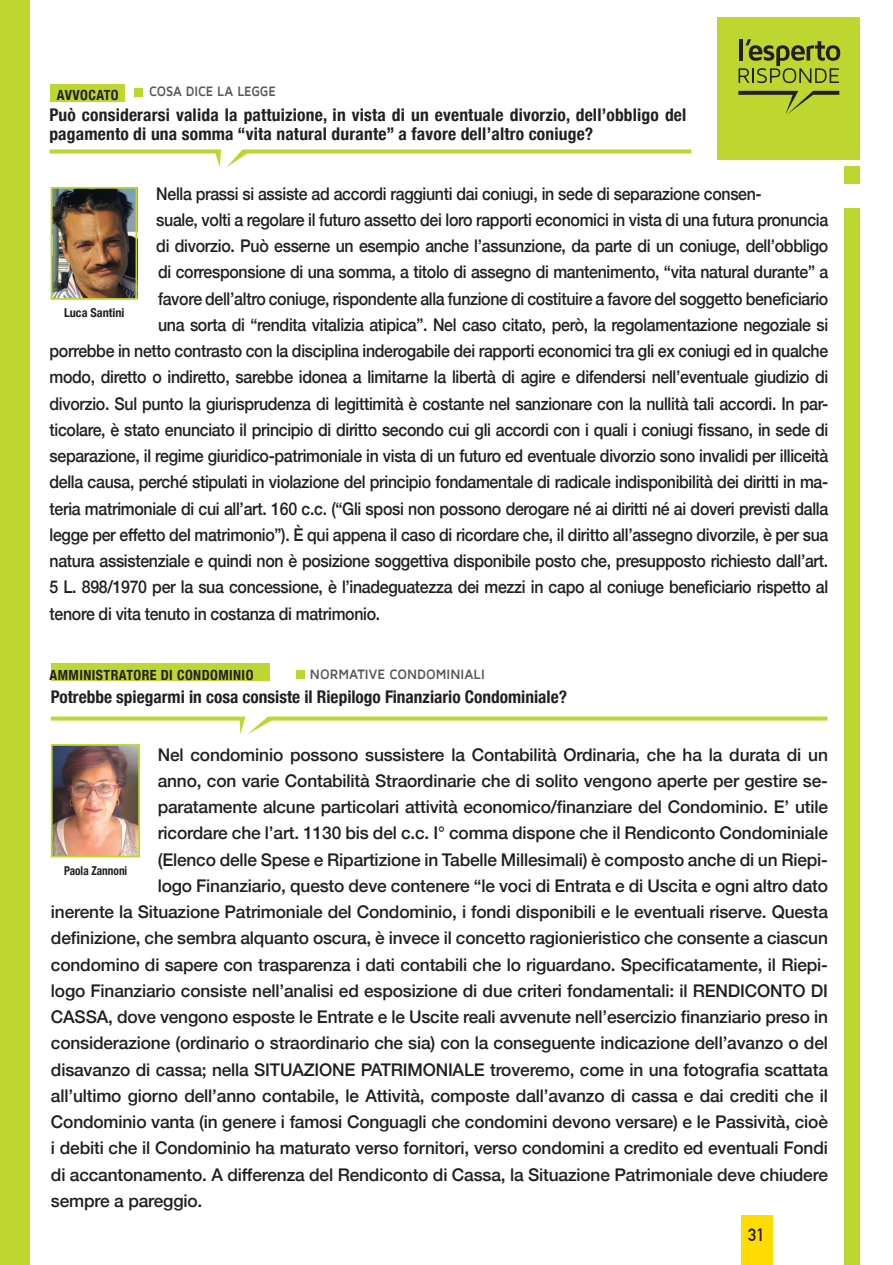
<style>
.page{position:relative;width:893px;height:1265px;background:#fff}
.page>*{position:absolute;margin:0;border:0;box-sizing:border-box;transform-origin:0 0}
.t1{font:500 17.5px "Helvetica Neue";letter-spacing:-.02em;color:#231f20;scale:.91 1}
.t2{font:500 17.5px "Helvetica Neue";letter-spacing:-.02em;color:#231f20}
.t3{font:700 condensed 17.5px/19.2px "Helvetica Neue";letter-spacing:.01em;color:#231f20}
.t4{font:700 17.5px "DIN Alternate";color:#231f20}
.t5{font:700 condensed 14px "Helvetica Neue";letter-spacing:.03em;color:#231f20}
.t6{font:700 14px "Maven Pro";letter-spacing:-.005em;color:#57585a;scale:.93 1}
.t7{font:700 14px "Maven Pro";letter-spacing:-.005em;color:#57585a;scale:.9 1}
.t8{font:700 condensed 12.25px "Helvetica Neue";color:#231f20;scale:.92 1}
.t9{font:700 condensed 12.25px "Helvetica Neue";color:#231f20}
</style>
<div class="page">
<div style="left:134px;top:88px;width:9px;height:9px;background:#bed630"></div>
<svg style="left:50px;top:149px;width:641px;height:18px"></svg>
<div style="left:717px;top:17px;width:142px;height:143px;background:#bed630"></div>
<svg style="left:738px;top:39px;width:102px;height:44px"></svg>
<svg style="left:738px;top:91px;width:101px;height:23px"></svg>
<div style="left:844px;top:167px;width:15px;height:17px;background:#bed630"></div>
<div style="left:50px;top:84px;width:74px;height:17px;background:#bed630"></div>
<div style="left:0;top:0;width:30px;height:1265px;background:#bed630"></div>
<div style="left:844px;top:208px;width:15px;height:1057px;background:#bed630"></div>
<img style="left:54px;top:190px;width:80px;height:107px">
<div style="left:51px;top:187px;width:86px;height:113px;border:2px solid #bed630"></div>
<div style="left:741px;top:1215px;width:31px;height:50px;background:#ffdc01"></div>
<div style="left:296px;top:670px;width:9px;height:9px;background:#bed630"></div>
<svg style="left:51px;top:717px;width:776px;height:17px"></svg>
<div style="left:51px;top:663px;width:219px;height:17px;background:#bed630"></div>
<img style="left:54px;top:747px;width:83px;height:107px">
<div style="left:51px;top:744px;width:89px;height:113px;border:2px solid #bed630"></div>
<p class="t5" style="left:57px;top:84px;width:63px">AVVOCATO</p>
<p class="t7" style="left:149px;top:84px;width:142px">COSA DICE LA LEGGE</p>
<p class="t3" style="left:49px;top:104px;width:639px">Può considerarsi valida la pattuizione, in vista di un eventuale divorzio, dell’obbligo del pagamento di una somma “vita natural durante” a favore dell’altro coniuge?</p>
<p class="t1" style="left:156px;top:179px;width:667px">Nella prassi si assiste ad accordi raggiunti dai coniugi, in sede di separazione consen-</p>
<p class="t1" style="left:156px;top:206px;width:740px">suale, volti a regolare il futuro assetto dei loro rapporti economici in vista di una futura pronuncia</p>
<p class="t1" style="left:156px;top:232px;width:740px">di divorzio. Può esserne un esempio anche l’assunzione, da parte di un coniuge, dell’obbligo</p>
<p class="t1" style="left:158px;top:258px;width:738px">di corresponsione di una somma, a titolo di assegno di mantenimento, “vita natural durante” a</p>
<p class="t1" style="left:158px;top:284px;width:738px">favore dell’altro coniuge, rispondente alla funzione di costituire a favore del soggetto beneficiario</p>
<p class="t1" style="left:158px;top:311px;width:738px">una sorta di “rendita vitalizia atipica”. Nel caso citato, però, la regolamentazione negoziale si</p>
<p class="t1" style="left:50px;top:337px;width:857px">porrebbe in netto contrasto con la disciplina inderogabile dei rapporti economici tra gli ex coniugi ed in qualche</p>
<p class="t1" style="left:50px;top:363px;width:857px">modo, diretto o indiretto, sarebbe idonea a limitarne la libertà di agire e difendersi nell’eventuale giudizio di</p>
<p class="t1" style="left:50px;top:389px;width:857px">divorzio. Sul punto la giurisprudenza di legittimità è costante nel sanzionare con la nullità tali accordi. In par-</p>
<p class="t1" style="left:50px;top:416px;width:857px">ticolare, è stato enunciato il principio di diritto secondo cui gli accordi con i quali i coniugi fissano, in sede di</p>
<p class="t1" style="left:50px;top:442px;width:857px">separazione, il regime giuridico-patrimoniale in vista di un futuro ed eventuale divorzio sono invalidi per illiceità</p>
<p class="t1" style="left:50px;top:468px;width:857px">della causa, perché stipulati in violazione del principio fondamentale di radicale indisponibilità dei diritti in ma-</p>
<p class="t1" style="left:50px;top:494px;width:857px">teria matrimoniale di cui all’art. 160 c.c. (“Gli sposi non possono derogare né ai diritti né ai doveri previsti dalla</p>
<p class="t1" style="left:50px;top:521px;width:857px">legge per effetto del matrimonio”). È qui appena il caso di ricordare che, il diritto all’assegno divorzile, è per sua</p>
<p class="t1" style="left:50px;top:547px;width:857px">natura assistenziale e quindi non è posizione soggettiva disponibile posto che, presupposto richiesto dall’art.</p>
<p class="t1" style="left:50px;top:573px;width:857px">5 L. 898/1970 per la sua concessione, è l’inadeguatezza dei mezzi in capo al coniuge beneficiario rispetto al</p>
<p class="t1" style="left:50px;top:599px;width:365px">tenore di vita tenuto in costanza di matrimonio.</p>
<p class="t9" style="left:64px;top:303px;width:62px">Luca Santini</p>
<p class="t5" style="left:50px;top:663px;width:205px">AMMINISTRATORE DI CONDOMINIO</p>
<p class="t6" style="left:310px;top:667px;width:190px">NORMATIVE CONDOMINIALI</p>
<p class="t3" style="left:51px;top:686px;width:518px">Potrebbe spiegarmi in cosa consiste il Riepilogo Finanziario Condominiale?</p>
<p class="t2" style="left:158px;top:740px;width:672px">Nel condominio possono sussistere la Contabilità Ordinaria, che ha la durata di un</p>
<p class="t2" style="left:158px;top:766px;width:672px">anno, con varie Contabilità Straordinarie che di solito vengono aperte per gestire se-</p>
<p class="t2" style="left:158px;top:793px;width:672px">paratamente alcune particolari attività economico/finanziare del Condominio. E’ utile</p>
<p class="t2" style="left:158px;top:819px;width:672px">ricordare che l’art. 1130 bis del c.c. I° comma dispone che il Rendiconto Condominiale</p>
<p class="t2" style="left:158px;top:845px;width:672px">(Elenco delle Spese e Ripartizione in Tabelle Millesimali) è composto anche di un Riepi-</p>
<p class="t2" style="left:158px;top:871px;width:672px">logo Finanziario, questo deve contenere “le voci di Entrata e di Uscita e ogni altro dato</p>
<p class="t2" style="left:51px;top:898px;width:779px">inerente la Situazione Patrimoniale del Condominio, i fondi disponibili e le eventuali riserve. Questa</p>
<p class="t2" style="left:51px;top:924px;width:779px">definizione, che sembra alquanto oscura, è invece il concetto ragionieristico che consente a ciascun</p>
<p class="t2" style="left:51px;top:950px;width:779px">condomino di sapere con trasparenza i dati contabili che lo riguardano. Specificatamente, il Riepi-</p>
<p class="t2" style="left:51px;top:976px;width:779px">logo Finanziario consiste nell’analisi ed esposizione di due criteri fondamentali: il RENDICONTO DI</p>
<p class="t2" style="left:51px;top:1003px;width:779px">CASSA, dove vengono esposte le Entrate e le Uscite reali avvenute nell’esercizio finanziario preso in</p>
<p class="t2" style="left:51px;top:1029px;width:778px">considerazione (ordinario o straordinario che sia) con la conseguente indicazione dell’avanzo o del</p>
<p class="t2" style="left:51px;top:1055px;width:779px">disavanzo di cassa; nella SITUAZIONE PATRIMONIALE troveremo, come in una fotografia scattata</p>
<p class="t2" style="left:51px;top:1081px;width:779px">all’ultimo giorno dell’anno contabile, le Attività, composte dall’avanzo di cassa e dai crediti che il</p>
<p class="t2" style="left:51px;top:1108px;width:779px">Condominio vanta (in genere i famosi Conguagli che condomini devono versare) e le Passività, cioè</p>
<p class="t2" style="left:51px;top:1134px;width:779px">i debiti che il Condominio ha maturato verso fornitori, verso condomini a credito ed eventuali Fondi</p>
<p class="t2" style="left:51px;top:1160px;width:779px">di accantonamento. A differenza del Rendiconto di Cassa, la Situazione Patrimoniale deve chiudere</p>
<p class="t2" style="left:51px;top:1186px;width:153px">sempre a pareggio.</p>
<p class="t8" style="left:64px;top:861px;width:70px">Paola Zannoni</p>
<p class="t4" style="left:748px;top:1222px;width:18px">31</p>
</div>
